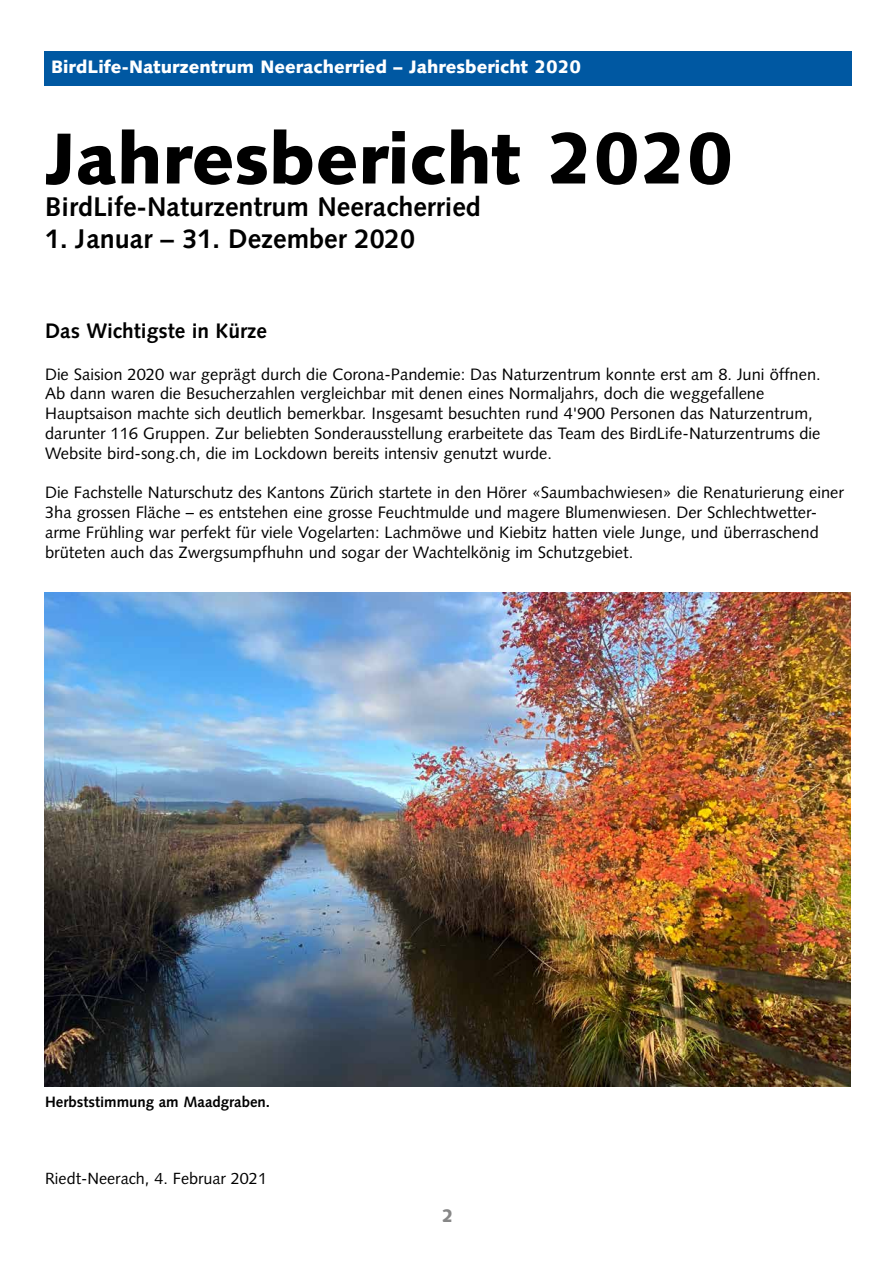
<style>
.page{position:relative;width:893px;height:1263px;background:#fff}
.page>*{position:absolute;margin:0;border:0;box-sizing:border-box;transform-origin:0 0}
.t1{font:900 72px "Syntax";color:#000}
.t2{font:700 27px "Syntax LT";color:#000}
.t3{font:700 21px "Syntax LT";color:#000}
.t4{font:900 18px "Syntax";color:#fff}
.t5{font:900 18px "Syntax";color:#878787}
.t6{font:16.5px/19.8px "Syntax";color:#000}
.t7{font:16.2px "Syntax";color:#000}
.t8{font:700 15px "Syntax LT";color:#000}
</style>
<div class="page">
<div style="left:44px;top:52px;width:807px;height:34px;background:#0058a2"></div>
<img style="left:44px;top:592px;width:807px;height:494px">
<p class="t4" style="left:51px;top:56px;width:531px">BirdLife-Naturzentrum Neeracherried – Jahresbericht 2020</p>
<h1 class="t1" style="left:45px;top:116px;width:690px">Jahresbericht 2020</h1>
<h2 class="t2" style="left:45px;top:191px;width:437px">BirdLife-Naturzentrum Neeracherried</h2>
<h2 class="t2" style="left:45px;top:223px;width:371px">1. Januar – 31. Dezember 2020</h2>
<p class="t3" style="left:45px;top:319px;width:223px">Das Wichtigste in Kürze</p>
<p class="t6" style="left:45px;top:364px;width:777px">Die Saision 2020 war geprägt durch die Corona-Pandemie: Das Naturzentrum konnte erst am 8. Juni öffnen.<br>Ab dann waren die Besucherzahlen vergleichbar mit denen eines Normaljahrs, doch die weggefallene Hauptsaison machte sich deutlich bemerkbar. Insgesamt besuchten rund 4'900 Personen das Naturzentrum, darunter 116 Gruppen. Zur beliebten Sonderausstellung erarbeitete das Team des BirdLife-Naturzentrums die Website bird-song.ch, die im Lockdown bereits intensiv genutzt wurde.</p>
<p class="t6" style="left:45px;top:483px;width:800px">Die Fachstelle Naturschutz des Kantons Zürich startete in den Hörer «Saumbachwiesen» die Renaturierung einer 3ha grossen Fläche – es entstehen eine grosse Feuchtmulde und magere Blumenwiesen. Der Schlechtwetter&shy;arme Frühling war perfekt für viele Vogelarten: Lachmöwe und Kiebitz hatten viele Junge, und überraschend brüteten auch das Zwergsumpfhuhn und sogar der Wachtelkönig im Schutzgebiet.</p>
<p class="t8" style="left:45px;top:1093px;width:226px">Herbststimmung am Maadgraben.</p>
<p class="t7" style="left:45px;top:1169px;width:223px">Riedt-Neerach, 4. Februar 2021</p>
<p class="t5" style="left:442px;top:1205px;width:13px">2</p>
</div>
